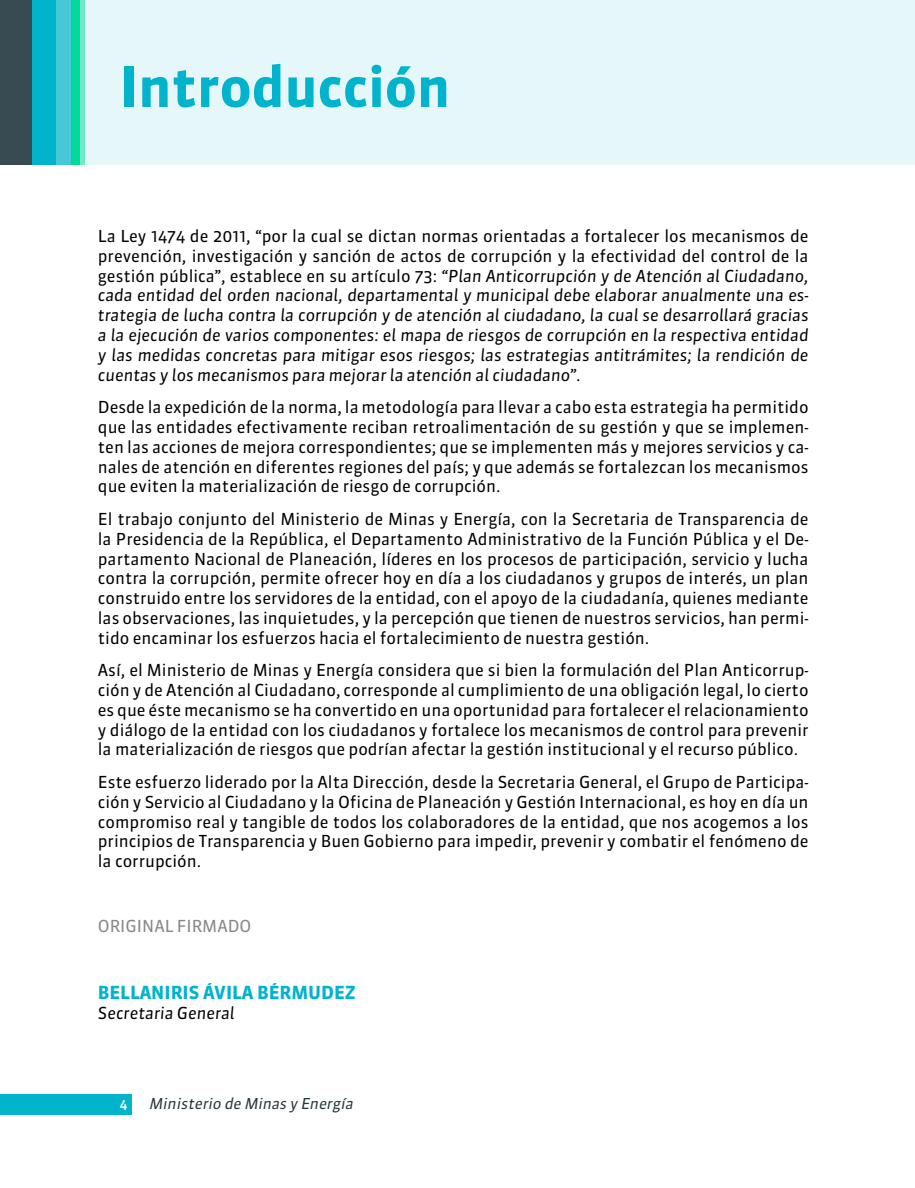
<style>
.page{position:relative;width:915px;height:1188px;background:#fff}
.page>*{position:absolute;margin:0;border:0;box-sizing:border-box;transform-origin:0 0}
.t1{font:700 55.5px "Sanuk";color:#01b4cc}
.t2{font:700 18px "Sanuk";color:#01b4cc}
.t3{font:16.5px/19.8px "Sanuk";color:#000;text-align:justify}
.t4{font:italic 16.5px/19.8px "Sanuk";color:#000;text-align:justify}
.t5{font:16.5px "Sanuk";color:#87888a}
.t6{font:italic 15px "Sanuk";color:#263840}
.t7{font:500 13.5px "Sanuk";color:#fff}
.s1{font-style:normal}
</style>
<div class="page">
<div style="left:0;top:0;width:914px;height:165px;background:#e6f7fa"></div>
<div style="left:0;top:0;width:32px;height:165px;background:#394b52"></div>
<div style="left:32px;top:0;width:23px;height:165px;background:#01b4cc"></div>
<div style="left:55px;top:0;width:17px;height:165px;background:#46c8d9"></div>
<div style="left:72px;top:0;width:8px;height:165px;background:#00da98"></div>
<div style="left:80px;top:0;width:5px;height:165px;background:#73e8c9"></div>
<div style="left:0;top:1094px;width:132px;height:20px;background:#01b4cc"></div>
<h1 class="t1" style="left:119px;top:52px;width:332px">Introducción</h1>
<p class="t4" style="left:98px;top:226px;width:712px"><span class="s1">La Ley 1474 de 2011, “por la cual se dictan normas orientadas a fortalecer los mecanismos de prevención, investigación y sanción de actos de corrupción y la efectividad del control de la gestión pública”, establece en su artículo 73:</span> “Plan Anticorrupción y de Atención al Ciudadano, cada entidad del orden nacional, departamental y municipal debe elaborar anualmente una es&shy;trategia de lucha contra la corrupción y de atención al ciudadano, la cual se desarrollará gracias a la ejecución de varios componentes: el mapa de riesgos de corrupción en la respectiva entidad y las medidas concretas para mitigar esos riesgos; las estrategias antitrámites; la rendición de cuentas y los mecanismos para mejorar la atención al ciudadano”.</p>
<p class="t3" style="left:98px;top:397px;width:712px">Desde la expedición de la norma, la metodología para llevar a cabo esta estrategia ha permitido que las entidades efectivamente reciban retroalimentación de su gestión y que se implemen&shy;ten las acciones de mejora correspondientes; que se implementen más y mejores servicios y ca&shy;nales de atención en diferentes regiones del país; y que además se fortalezcan los mecanismos que eviten la materialización de riesgo de corrupción.</p>
<p class="t3" style="left:98px;top:509px;width:712px">El trabajo conjunto del Ministerio de Minas y Energía, con la Secretaria de Transparencia de la Presidencia de la República, el Departamento Administrativo de la Función Pública y el De&shy;partamento Nacional de Planeación, líderes en los procesos de participación, servicio y lucha contra la corrupción, permite ofrecer hoy en día a los ciudadanos y grupos de interés, un plan construido entre los servidores de la entidad, con el apoyo de la ciudadanía, quienes mediante las observaciones, las inquietudes, y la percepción que tienen de nuestros servicios, han permi&shy;tido encaminar los esfuerzos hacia el fortalecimiento de nuestra gestión.</p>
<p class="t3" style="left:98px;top:660px;width:712px">Así, el Ministerio de Minas y Energía considera que si bien la formulación del Plan Anticorrup&shy;ción y de Atención al Ciudadano, corresponde al cumplimiento de una obligación legal, lo cierto es que éste mecanismo se ha convertido en una oportunidad para fortalecer el relacionamiento y diálogo de la entidad con los ciudadanos y fortalece los mecanismos de control para prevenir la materialización de riesgos que podrían afectar la gestión institucional y el recurso público.</p>
<p class="t3" style="left:98px;top:772px;width:712px">Este esfuerzo liderado por la Alta Dirección, desde la Secretaria General, el Grupo de Participa&shy;ción y Servicio al Ciudadano y la Oficina de Planeación y Gestión Internacional, es hoy en día un compromiso real y tangible de todos los colaboradores de la entidad, que nos acogemos a los principios de Transparencia y Buen Gobierno para impedir, prevenir y combatir el fenómeno de la corrupción.</p>
<p class="t5" style="left:98px;top:916px;width:155px">ORIGINAL FIRMADO</p>
<p class="t2" style="left:98px;top:982px;width:259px">BELLANIRIS ÁVILA BÉRMUDEZ</p>
<p class="t4" style="left:98px;top:1003px;width:138px">Secretaria General</p>
<p class="t7" style="left:120px;top:1096px;width:9px">4</p>
<p class="t6" style="left:149px;top:1094px;width:209px">Ministerio de Minas y Energía</p>
</div>
